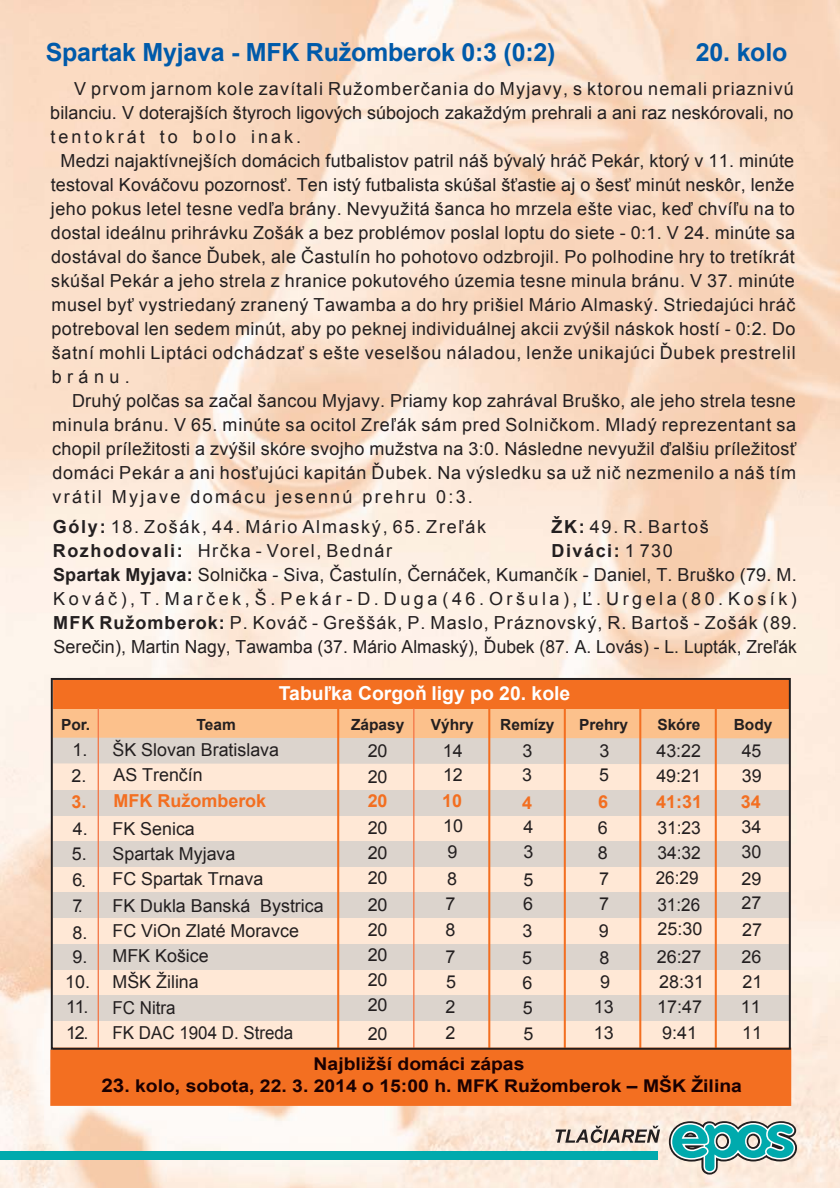
<style>
.page{position:relative;width:840px;height:1188px;background:#fff}
.page>*{position:absolute;margin:0;border:0;box-sizing:border-box;transform-origin:0 0}
.t1{font:700 25px "Arial";letter-spacing:-.01em;color:#005aaa}
.t2{font:700 19.2px "Arial";color:#fff}
.t3{font:18px/24px "Arial";letter-spacing:.025em;color:#231f20}
.t4{font:18px "Arial";letter-spacing:.045em;color:#231f20}
.t5{font:18px "Arial";letter-spacing:.005em;color:#231f20}
.t6{font:18px "Arial";letter-spacing:.065em;color:#231f20}
.t7{font:18px "Arial";letter-spacing:.095em;color:#231f20}
.t8{font:18px "Arial";letter-spacing:.125em;color:#231f20}
.t9{font:18px "Arial";letter-spacing:.085em;color:#231f20}
.t10{font:18px "Arial";letter-spacing:.17em;color:#231f20}
.t11{font:17.8px/25px "Arial";color:#231f20}
.t12{font:700 17.8px "Arial";color:#f36f21}
.t13{font:17.8px "Arial";color:#231f20;scale:.95 1}
.t14{font:17.8px "Arial";color:#231f20;scale:.96 1}
.t15{font:700 17.6px "Arial";color:#1b0001;scale:1.1 1}
.t16{font:700 15.4px "Arial";color:#231f20}
.s1{font-weight:700}
.s2{font-size:15.4px}
.s3{font-size:18.8px}
</style>
<div class="page">
<img style="left:0;top:0;width:840px;height:1188px">
<svg style="left:666px;top:1119px;width:134px;height:58px"></svg>
<div style="left:0;top:1151px;width:658px;height:8px;background:#00aaad"></div>
<svg style="left:555px;top:1126px;width:105px;height:17px"></svg>
<div style="left:52px;top:679px;width:738px;height:370px;background:#ffe8d6"></div>
<div style="left:53px;top:680px;width:736px;height:29px;background:#f36f21"></div>
<svg style="left:48px;top:1046px;width:745px;height:62px"></svg>
<div style="left:53px;top:709px;width:736px;height:29px;background:#fcc18c"></div>
<div style="left:54px;top:738px;width:734px;height:26px;background:#dcd4cd"></div>
<div style="left:53px;top:790px;width:736px;height:26px;background:#dcd4cd"></div>
<div style="left:53px;top:841px;width:736px;height:26px;background:#dcd4cd"></div>
<div style="left:53px;top:892px;width:736px;height:26px;background:#dcd4cd"></div>
<div style="left:53px;top:944px;width:736px;height:25px;background:#dcd4cd"></div>
<div style="left:53px;top:995px;width:736px;height:26px;background:#dcd4cd"></div>
<hr style="left:98px;top:708px;width:1px;height:340px;background:#f47849">
<hr style="left:413px;top:708px;width:1px;height:340px;background:#f47849">
<hr style="left:337px;top:708px;width:2px;height:340px;background:#f36f21">
<hr style="left:488px;top:708px;width:2px;height:340px;background:#f36f21">
<hr style="left:564px;top:708px;width:2px;height:340px;background:#f36f21">
<hr style="left:639px;top:708px;width:2px;height:340px;background:#f36f21">
<hr style="left:715px;top:708px;width:2px;height:340px;background:#f36f21">
<div style="left:51px;top:678px;width:740px;height:372px;border:2px solid #231f20"></div>
<h1 class="t1" style="left:46px;top:38px;width:511px">Spartak Myjava - MFK Ružomberok 0:3 (0:2)</h1>
<h1 class="t1" style="left:696px;top:38px;width:93px">20. kolo</h1>
<p class="t6" style="left:74px;top:79px;width:721px">V prvom jarnom kole zavítali Ružomberčania do Myjavy, s ktorou nemali priaznivú</p>
<p class="t5" style="left:50px;top:103px;width:745px">bilanciu. V doterajších štyroch ligových súbojoch zakaždým prehrali a ani raz neskórovali, no</p>
<p class="t10" style="left:50px;top:127px;width:252px">tentokrát to bolo inak.</p>
<p class="t3" style="left:61px;top:149px;width:735px">Medzi najaktívnejších domácich futbalistov patril náš bývalý hráč Pekár, ktorý v 11. minúte</p>
<p class="t3" style="left:51px;top:173px;width:745px">testoval Kováčovu pozornosť. Ten istý futbalista skúšal šťastie aj o šesť minút neskôr, lenže</p>
<p class="t3" style="left:51px;top:197px;width:746px">jeho pokus letel tesne vedľa brány. Nevyužitá šanca ho mrzela ešte viac, keď chvíľu na to</p>
<p class="t3" style="left:51px;top:221px;width:746px">dostal ideálnu prihrávku Zošák a bez problémov poslal loptu do siete - 0:1. V 24. minúte sa</p>
<p class="t3" style="left:51px;top:245px;width:745px">dostával do šance Ďubek, ale Častulín ho pohotovo odzbrojil. Po polhodine hry to tretíkrát</p>
<p class="t3" style="left:51px;top:269px;width:745px">skúšal Pekár a jeho strela z hranice pokutového územia tesne minula bránu. V 37. minúte</p>
<p class="t3" style="left:51px;top:293px;width:746px">musel byť vystriedaný zranený Tawamba a do hry prišiel Mário Almaský. Striedajúci hráč</p>
<p class="t3" style="left:52px;top:317px;width:746px">potreboval len sedem minút, aby po peknej individuálnej akcii zvýšil náskok hostí - 0:2. Do</p>
<p class="t4" style="left:52px;top:343px;width:746px">šatní mohli Liptáci odchádzať s ešte veselšou náladou, lenže unikajúci Ďubek prestrelil</p>
<p class="t3" style="left:52px;top:365px;width:80px">bránu.</p>
<p class="t3" style="left:72px;top:389px;width:725px">Druhý polčas sa začal šancou Myjavy. Priamy kop zahrával Bruško, ale jeho strela tesne</p>
<p class="t4" style="left:52px;top:415px;width:746px">minula bránu. V 65. minúte sa ocitol Zreľák sám pred Solničkom. Mladý reprezentant sa</p>
<p class="t3" style="left:52px;top:437px;width:746px">chopil príležitosti a zvýšil skóre svojho mužstva na 3:0. Následne nevyužil ďalšiu príležitosť</p>
<p class="t4" style="left:52px;top:463px;width:745px">domáci Pekár a ani hosťujúci kapitán Ďubek. Na výsledku sa už nič nezmenilo a náš tím</p>
<p class="t8" style="left:53px;top:487px;width:422px">vrátil Myjave domácu jesennú prehru 0:3.</p>
<p class="t7" style="left:53px;top:517px;width:435px"><span class="s1">Góly:</span> 18. Zošák, 44. Mário Almaský, 65. Zreľák</p>
<p class="t7" style="left:551px;top:517px;width:159px"><span class="s1">ŽK:</span> 49. R. Bartoš</p>
<p class="t9" style="left:53px;top:541px;width:341px"><span class="s1">Rozhodovali:</span> Hrčka - Vorel, Bednár</p>
<p class="t3" style="left:53px;top:539px;width:746px;text-indent:499px"><span class="s1">Diváci:</span> 1 730<br><span class="s1">Spartak Myjava:</span> Solnička - Siva, Častulín, Černáček, Kumančík - Daniel, T. Bruško (79. M.<br>Kováč), T. Marček, Š. Pekár - D. Duga (46. Oršula), Ľ. Urgela (80. Kosík)<br><span class="s1">MFK Ružomberok:</span> P. Kováč - Greššák, P. Maslo, Práznovský, R. Bartoš - Zošák (89.<br>Serečin), Martin Nagy, Tawamba (37. Mário Almaský), Ďubek (87. A. Lovás) - L. Lupták, Zreľák</p>
<p class="t2" style="left:279px;top:683px;width:293px">Tabuľka Corgoň ligy po 20. kole</p>
<p class="t16" style="left:196px;top:716px;width:41px">Team</p>
<p class="t16" style="left:351px;top:716px;width:55px">Zápasy</p>
<p class="t16" style="left:431px;top:716px;width:45px">Výhry</p>
<p class="t16" style="left:500px;top:716px;width:56px">Remízy</p>
<p class="t16" style="left:579px;top:716px;width:51px">Prehry</p>
<p class="t16" style="left:657px;top:716px;width:45px">Skóre</p>
<p class="t16" style="left:734px;top:716px;width:40px">Body</p>
<p class="t11" style="left:368px;top:738px;width:21px">20</p>
<p class="t16" style="left:61px;top:716px;width:31px">Por.</p>
<p class="t11" style="left:73px;top:737px;width:16px">1.</p>
<p class="t11" style="left:113px;top:737px;width:168px">ŠK Slovan Bratislava</p>
<p class="t11" style="left:443px;top:738px;width:21px">14</p>
<p class="t12" style="left:442px;top:791px;width:21px">10</p>
<p class="t11" style="left:522px;top:738px;width:11px">3</p>
<p class="t12" style="left:522px;top:792px;width:11px">4</p>
<p class="t11" style="left:656px;top:738px;width:46px">43:22</p>
<p class="t12" style="left:656px;top:791px;width:47px">41:31</p>
<p class="t11" style="left:600px;top:738px;width:11px">3</p>
<p class="t12" style="left:598px;top:791px;width:11px">6</p>
<p class="t11" style="left:742px;top:738px;width:21px">45</p>
<p class="t12" style="left:741px;top:791px;width:21px">34</p>
<p class="t11" style="left:72px;top:763px;width:133px">2. AS Trenčín</p>
<p class="t12" style="left:72px;top:791px;width:196px">3. MFK Ružomberok</p>
<p class="t11" style="left:443px;top:763px;width:21px">12</p>
<p class="t11" style="left:522px;top:763px;width:11px">3</p>
<p class="t11" style="left:599px;top:763px;width:11px">5</p>
<p class="t11" style="left:656px;top:763px;width:46px">49:21</p>
<p class="t11" style="left:742px;top:763px;width:21px">39</p>
<p class="t11" style="left:368px;top:764px;width:21px">20</p>
<p class="t12" style="left:368px;top:791px;width:21px">20</p>
<p class="t11" style="left:443px;top:814px;width:21px">10</p>
<p class="t11" style="left:741px;top:815px;width:21px">34</p>
<p class="t11" style="left:524px;top:815px;width:11px">4</p>
<p class="t11" style="left:598px;top:815px;width:11px">6</p>
<p class="t11" style="left:368px;top:815px;width:21px;text-align:justify">20<br>20<br>20</p>
<p class="t11" style="left:368px;top:892px;width:21px;text-align:justify">20<br>20<br>20<br>20<br>20</p>
<p class="t11" style="left:368px;top:1021px;width:21px">20</p>
<p class="t11" style="left:657px;top:816px;width:45px">31:23</p>
<p class="t11" style="left:73px;top:816px;width:16px">4.</p>
<p class="t11" style="left:113px;top:817px;width:84px">FK Senica</p>
<p class="t11" style="left:72px;top:842px;width:165px">5. Spartak Myjava</p>
<p class="t11" style="left:448px;top:840px;width:11px">9</p>
<p class="t11" style="left:524px;top:840px;width:11px">3</p>
<p class="t11" style="left:741px;top:840px;width:21px">30</p>
<p class="t11" style="left:598px;top:840px;width:11px">8</p>
<p class="t11" style="left:657px;top:841px;width:45px">34:32</p>
<p class="t14" style="left:656px;top:868px;width:46px">26:29</p>
<p class="t11" style="left:113px;top:865px;width:213px;line-height:27.2px">FC Spartak Trnava<br>FK Dukla Banská Bystrica</p>
<p class="t11" style="left:113px;top:918px;width:188px">FC ViOn Zlaté Moravce</p>
<p class="t11" style="left:113px;top:970px;width:88px">MŠK Žilina</p>
<p class="t11" style="left:741px;top:866px;width:21px">29</p>
<p class="t11" style="left:447px;top:866px;width:11px">8</p>
<p class="t11" style="left:599px;top:866px;width:11px">7</p>
<p class="t11" style="left:73px;top:868px;width:15px">6.<br>7<span class="s2">.</span></p>
<p class="t11" style="left:524px;top:868px;width:11px">5</p>
<p class="t11" style="left:742px;top:891px;width:21px">27</p>
<p class="t11" style="left:446px;top:891px;width:11px">7</p>
<p class="t11" style="left:523px;top:891px;width:11px">6</p>
<p class="t11" style="left:599px;top:891px;width:11px">7</p>
<p class="t14" style="left:658px;top:894px;width:46px">31:26</p>
<p class="t11" style="left:657px;top:915px;width:47px;line-height:27.6px">25:30<br>26:27</p>
<p class="t11" style="left:657px;top:970px;width:48px;line-height:24.2px">28:31<br>17:47</p>
<p class="t11" style="left:662px;top:1020px;width:36px">9:41</p>
<p class="t11" style="left:445px;top:916px;width:12px;line-height:27px">8<br>7</p>
<p class="t11" style="left:445px;top:969px;width:12px;text-align:justify">5<br>2<br>2</p>
<p class="t11" style="left:741px;top:916px;width:22px;line-height:27px">27<br>26</p>
<p class="t11" style="left:741px;top:969px;width:23px;text-align:justify">21<br>11<br>11</p>
<p class="t11" style="left:522px;top:917px;width:12px;line-height:27px">3<br>5</p>
<p class="t11" style="left:523px;top:970px;width:12px;text-align:justify">6<br>5<br>5</p>
<p class="t11" style="left:599px;top:918px;width:12px;line-height:27px">9<br>8</p>
<p class="t11" style="left:594px;top:969px;width:21px;text-align:center">9<br>13<br>13</p>
<p class="t11" style="left:65px;top:920px;width:26px;text-align:center">8.<br>9.<br>10.<br>11.<br>12.</p>
<p class="t11" style="left:113px;top:943px;width:98px">MFK Košice</p>
<p class="t13" style="left:113px;top:997px;width:68px">FC Nitra</p>
<p class="t13" style="left:113px;top:1023px;width:192px">FK DAC 1904 D. Streda</p>
<p class="t15" style="left:314px;top:1054px;width:193px">Najbližší domáci zápas</p>
<p class="t15" style="left:102px;top:1076px;width:584px"><span class="s3">23</span>. kolo, sobota, 22. 3. 2014 o 15:00 h. MFK Ružomberok – MŠK Žilina</p>
</div>
